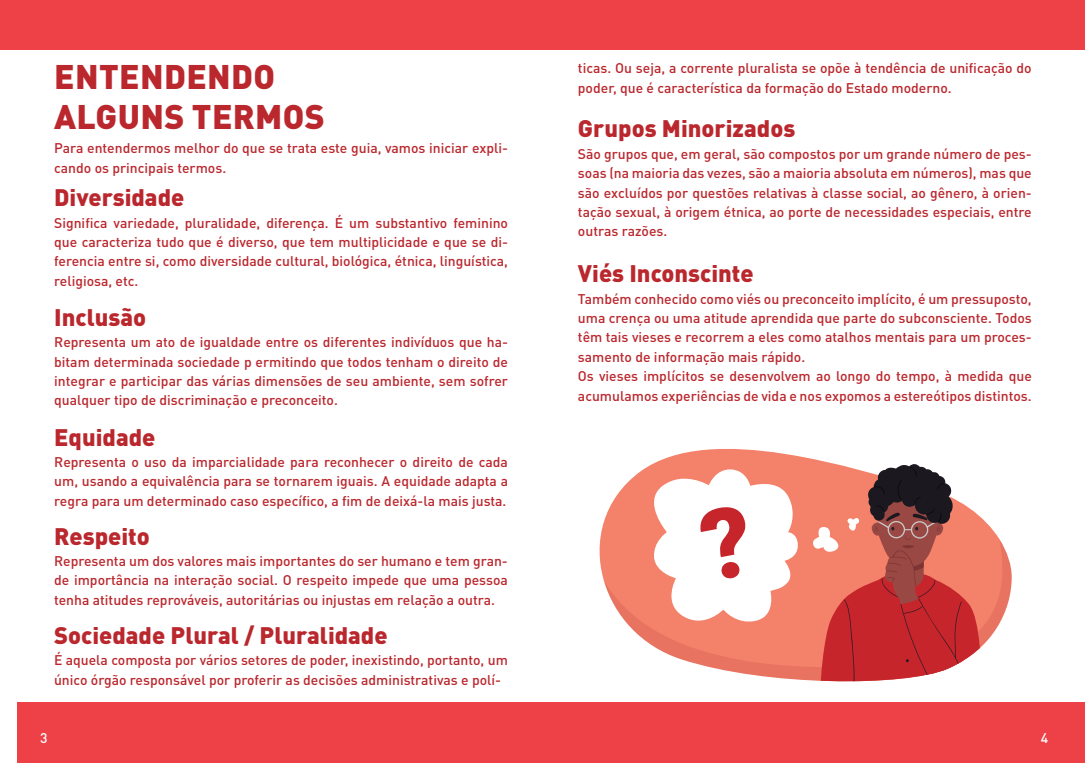
<style>
.page{position:relative;width:1085px;height:780px;background:#fff}
.page>*{position:absolute;margin:0;border:0;box-sizing:border-box;transform-origin:0 0}
.t1{font:900 33.75px/40.5px "DIN Pro";letter-spacing:.01em;color:#ba272d}
.t2{font:900 23.62px "DIN Pro";color:#ba272d}
.t3{font:500 13.88px/19.4px "DIN Pro";color:#ba272d;text-align:justify}
.t4{font:500 13.88px "DIN Pro";color:#fff}
</style>
<div class="page">
<div style="left:18px;top:702px;width:1066px;height:60px;background:#ee4047"></div>
<div style="left:0;top:0;width:1084px;height:49px;background:#ee4047"></div>
<svg style="left:599px;top:449px;width:401px;height:128px"></svg>
<svg style="left:603px;top:539px;width:408px;height:142px;fill:#f4816a"></svg>
<svg style="left:641px;top:469px;width:157px;height:160px"></svg>
<svg style="left:810px;top:464px;width:172px;height:218px"></svg>
<h1 class="t1" style="left:54px;top:55px;width:272px">ENTENDENDO<br>ALGUNS TERMOS</h1>
<p class="t3" style="left:54px;top:138px;width:455px">Para entendermos melhor do que se trata este guia, vamos iniciar expli&shy;cando os principais termos.</p>
<p class="t3" style="left:54px;top:212px;width:455px">Significa variedade, pluralidade, diferença. É um substantivo feminino que caracteriza tudo que é diverso, que tem multiplicidade e que se di&shy;ferencia entre si, como diversidade cultural, biológica, étnica, linguística, religiosa, etc.</p>
<h2 class="t2" style="left:54px;top:182px;width:132px">Diversidade</h2>
<h2 class="t2" style="left:54px;top:301px;width:93px">Inclusão</h2>
<p class="t3" style="left:54px;top:332px;width:455px">Representa um ato de igualdade entre os diferentes indivíduos que ha&shy;bitam determinada sociedade p ermitindo que todos tenham o direito de integrar e participar das várias dimensões de seu ambiente, sem sofrer qualquer tipo de discriminação e preconceito.</p>
<h2 class="t2" style="left:54px;top:421px;width:103px">Equidade</h2>
<p class="t3" style="left:54px;top:451px;width:455px">Representa o uso da imparcialidade para reconhecer o direito de cada um, usando a equivalência para se tornarem iguais. A equidade adapta a regra para um determinado caso específico, a fim de deixá-la mais justa.</p>
<h2 class="t2" style="left:54px;top:520px;width:97px">Respeito</h2>
<p class="t3" style="left:54px;top:550px;width:455px">Representa um dos valores mais importantes do ser humano e tem gran&shy;de importância na interação social. O respeito impede que uma pessoa tenha atitudes reprováveis, autoritárias ou injustas em relação a outra.</p>
<h2 class="t2" style="left:54px;top:619px;width:335px">Sociedade Plural / Pluralidade</h2>
<p class="t3" style="left:54px;top:649px;width:455px">É aquela composta por vários setores de poder, inexistindo, portanto, um único órgão responsável por proferir as decisões administrativas e polí-</p>
<p class="t3" style="left:578px;top:58px;width:455px">ticas. Ou seja, a corrente pluralista se opõe à tendência de unificação do poder, que é característica da formação do Estado moderno.</p>
<h2 class="t2" style="left:578px;top:113px;width:219px">Grupos Minorizados</h2>
<p class="t3" style="left:578px;top:143px;width:455px">São grupos que, em geral, são compostos por um grande número de pes&shy;soas (na maioria das vezes, são a maioria absoluta em números), mas que são excluídos por questões relativas à classe social, ao gênero, à orien&shy;tação sexual, à origem étnica, ao porte de necessidades especiais, entre outras razões.</p>
<h2 class="t2" style="left:578px;top:257px;width:177px">Viés Inconscinte</h2>
<p class="t3" style="left:578px;top:288px;width:455px;text-align:left">Também conhecido como viés ou preconceito implícito, é um pressuposto, uma crença ou uma atitude aprendida que parte do subconsciente. Todos têm tais vieses e recorrem a eles como atalhos mentais para um proces&shy;samento de informação mais rápido.<br>Os vieses implícitos se desenvolvem ao longo do tempo, à medida que acumulamos experiências de vida e nos expomos a estereótipos distintos.</p>
<p class="t4" style="left:40px;top:728px;width:9px">3</p>
<p class="t4" style="left:1040px;top:728px;width:9px">4</p>
</div>
